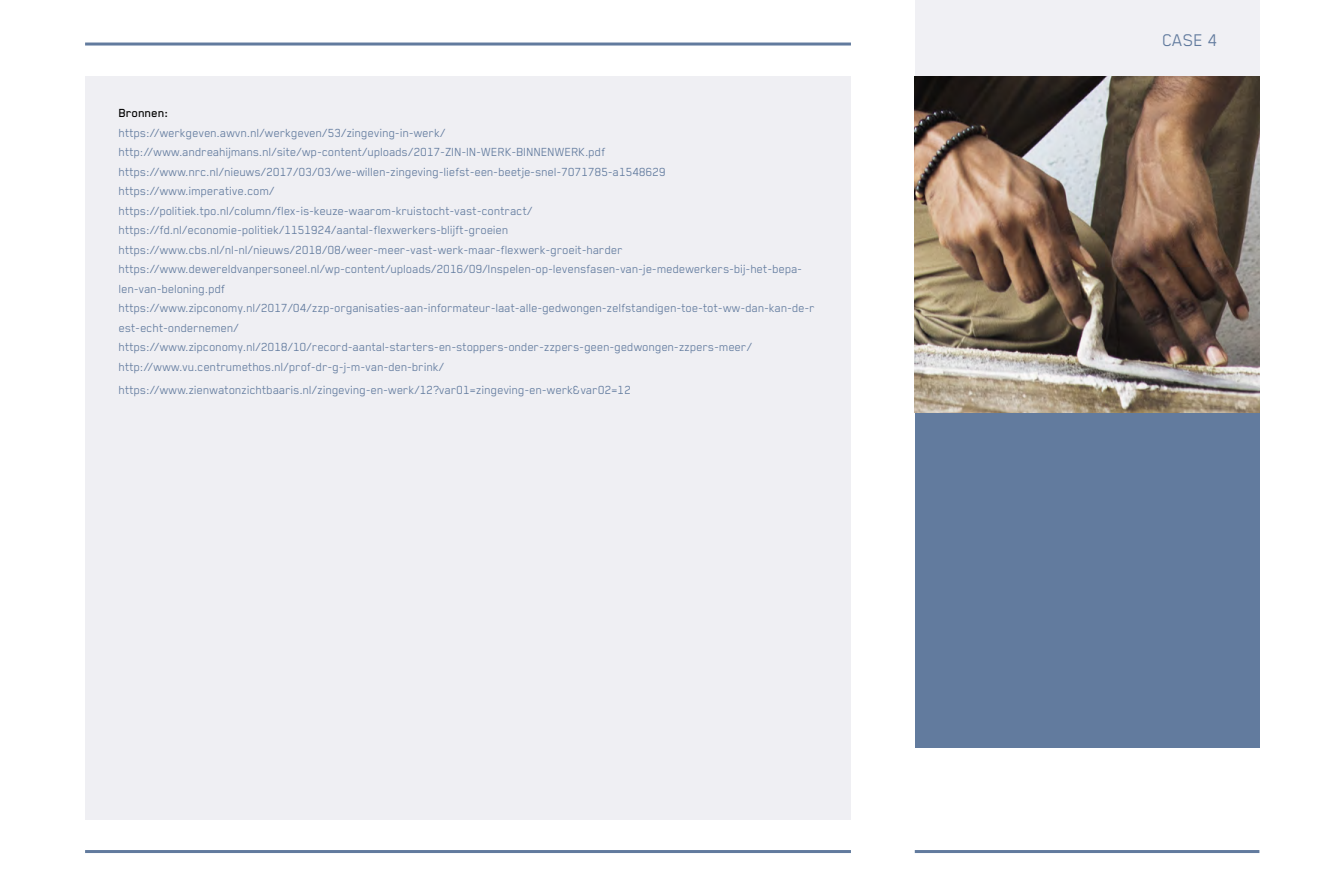
<style>
.page{position:relative;width:1319px;height:893px;background:#fff}
.page>*{position:absolute;margin:0;border:0;box-sizing:border-box;transform-origin:0 0}
.t1{font:19.5px "Blender Pro";color:#627b9e}
.t2{font:13.5px/19.5px "Blender Pro";letter-spacing:-.01em;color:#627b9e}
.t3{font:500 13.5px "Blender Pro";color:#000}
</style>
<div class="page">
<div style="left:85px;top:77px;width:765px;height:743px;background:#efeff3"></div>
<div style="left:914px;top:0;width:345px;height:77px;background:#f0f0f4"></div>
<hr style="left:85px;top:850px;width:765px;height:3px;background:#627b9e">
<hr style="left:85px;top:43px;width:765px;height:3px;background:#627b9e">
<hr style="left:914px;top:850px;width:345px;height:3px;background:#627b9e">
<div style="left:914px;top:77px;width:345px;height:671px;background:#627b9e"></div>
<img style="left:914px;top:77px;width:345px;height:335px">
<p class="t3" style="left:119px;top:106px;width:51px">Bronnen:</p>
<p class="t2" style="left:119px;top:123px;width:328px">https://werkgeven.awvn.nl/werkgeven/53/zingeving-in-werk/</p>
<p class="t2" style="left:119px;top:142px;width:488px">http://www.andreahijmans.nl/site/wp-content/uploads/2017-ZIN-IN-WERK-BINNENWERK.pdf</p>
<p class="t2" style="left:119px;top:162px;width:548px">https://www.nrc.nl/nieuws/2017/03/03/we-willen-zingeving-liefst-een-beetje-snel-7071785-a1548629</p>
<p class="t2" style="left:119px;top:181px;width:157px">https://www.imperative.com/</p>
<p class="t2" style="left:119px;top:201px;width:415px">https://politiek.tpo.nl/column/flex-is-keuze-waarom-kruistocht-vast-contract/</p>
<p class="t2" style="left:119px;top:220px;width:391px">https://fd.nl/economie-politiek/1151924/aantal-flexwerkers-blijft-groeien</p>
<p class="t2" style="left:119px;top:240px;width:505px">https://www.cbs.nl/nl-nl/nieuws/2018/08/weer-meer-vast-werk-maar-flexwerk-groeit-harder</p>
<p class="t2" style="left:119px;top:259px;width:685px">https://www.dewereldvanpersoneel.nl/wp-content/uploads/2016/09/Inspelen-op-levensfasen-van-je-medewerkers-bij-het-bepa&shy;len-van-beloning.pdf</p>
<p class="t2" style="left:119px;top:298px;width:697px">https://www.zipconomy.nl/2017/04/zzp-organisaties-aan-informateur-laat-alle-gedwongen-zelfstandigen-toe-tot-ww-dan-kan-de-r est-echt-ondernemen/</p>
<p class="t2" style="left:119px;top:337px;width:635px">https://www.zipconomy.nl/2018/10/record-aantal-starters-en-stoppers-onder-zzpers-geen-gedwongen-zzpers-meer/</p>
<p class="t2" style="left:119px;top:357px;width:327px">http://www.vu.centrumethos.nl/prof-dr-g-j-m-van-den-brink/</p>
<p class="t2" style="left:119px;top:380px;width:513px">https://www.zienwatonzichtbaaris.nl/zingeving-en-werk/12?var01=zingeving-en-werk&amp;var02=12</p>
<p class="t1" style="left:1162px;top:29px;width:57px">CASE 4</p>
</div>
